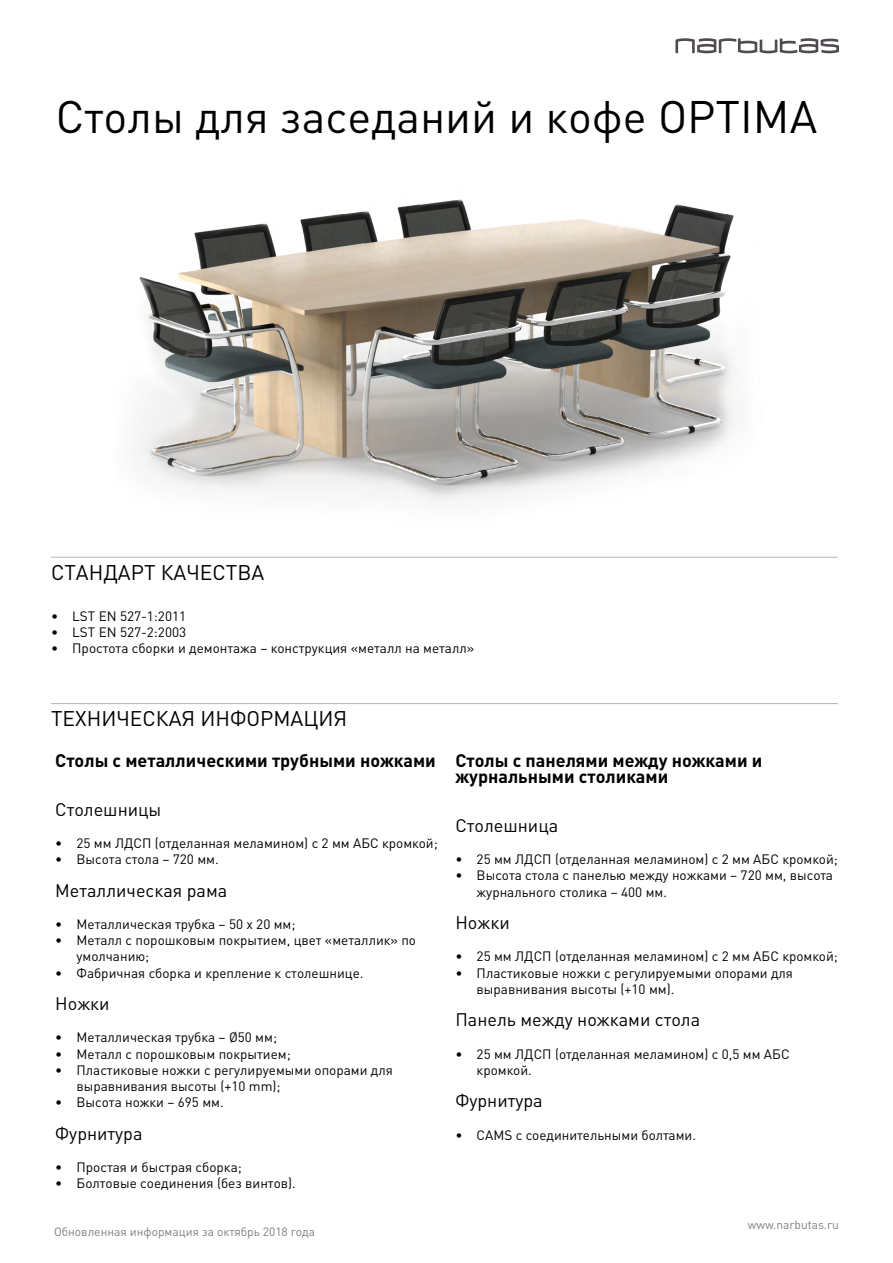
<style>
.page{position:relative;width:893px;height:1263px;background:#fff}
.page>*{position:absolute;margin:0;border:0;box-sizing:border-box;transform-origin:0 0}
.t1{font:45px "DIN Pro";color:#000}
.t2{font:21px "DIN Pro";color:#000}
.t3{font:18px "DIN Pro";color:#000}
.t4{font:700 18px/16.2px "DIN Pro";color:#000}
.t5{font:13.5px/16.2px "DIN Pro";color:#000}
.t6{font:12px "DIN Pro";color:#808080}
</style>
<div class="page">
<svg style="left:675px;top:38px;width:164px;height:15px"></svg>
<img style="left:138px;top:199px;width:596px;height:303px">
<hr style="left:51px;top:557px;width:787px;height:1px;background:#b3b3b3">
<hr style="left:51px;top:703px;width:787px;height:1px;background:#b3b3b3">
<h1 class="t1" style="left:56px;top:86px;width:763px">Столы для заседаний и кофе OPTIMA</h1>
<h2 class="t2" style="left:51px;top:558px;width:215px">СТАНДАРТ КАЧЕСТВА</h2>
<p class="t5" style="left:51px;top:607px;width:137px">• LST EN 527-1:2011</p>
<p class="t5" style="left:51px;top:624px;width:137px">• LST EN 527-2:2003</p>
<p class="t5" style="left:51px;top:640px;width:425px">• Простота сборки и демонтажа – конструкция «металл на металл»</p>
<h2 class="t2" style="left:51px;top:704px;width:298px">ТЕХНИЧЕСКАЯ ИНФОРМАЦИЯ</h2>
<h3 class="t4" style="left:55px;top:751px;width:382px">Столы с металлическими трубными ножками</h3>
<h3 class="t3" style="left:55px;top:797px;width:108px">Столешницы</h3>
<p class="t5" style="left:55px;top:834px;width:384px">• 25 мм ЛДСП (отделанная меламином) с 2 мм АБС кромкой;</p>
<p class="t5" style="left:55px;top:850px;width:165px">• Высота стола – 720 мм.</p>
<h3 class="t3" style="left:55px;top:878px;width:174px">Металлическая рама</h3>
<p class="t5" style="left:55px;top:915px;width:242px">• Металлическая трубка – 50 x 20 мм;</p>
<p class="t5" style="left:76px;top:931px;width:341px;text-indent:-21px">• Металл с порошковым покрытием, цвет «металлик» по умолчанию;</p>
<p class="t5" style="left:55px;top:964px;width:310px">• Фабричная сборка и крепление к столешнице.</p>
<h3 class="t3" style="left:55px;top:991px;width:56px">Ножки</h3>
<p class="t5" style="left:55px;top:1029px;width:223px">• Металлическая трубка – Ø50 мм;</p>
<p class="t5" style="left:55px;top:1045px;width:237px">• Металл с порошковым покрытием;</p>
<p class="t5" style="left:76px;top:1061px;width:318px;text-indent:-21px">• Пластиковые ножки с регулируемыми опорами для выравнивания высоты (+10 mm);</p>
<p class="t5" style="left:55px;top:1093px;width:170px">• Высота ножки – 695 мм.</p>
<h3 class="t3" style="left:55px;top:1121px;width:89px">Фурнитура</h3>
<p class="t5" style="left:55px;top:1158px;width:188px">• Простая и быстрая сборка;</p>
<p class="t5" style="left:55px;top:1174px;width:242px">• Болтовые соединения (без винтов).</p>
<p class="t6" style="left:54px;top:1223px;width:262px">Обновленная информация за октябрь 2018 года</p>
<h3 class="t4" style="left:455px;top:751px;width:308px">Столы с панелями между ножками и журнальными столиками</h3>
<h3 class="t3" style="left:455px;top:813px;width:104px">Столешница</h3>
<p class="t5" style="left:455px;top:850px;width:384px">• 25 мм ЛДСП (отделанная меламином) с 2 мм АБС кромкой;</p>
<p class="t5" style="left:477px;top:867px;width:358px;text-indent:-21px">• Высота стола с панелью между ножками – 720 мм, высота журнального столика – 400 мм.</p>
<h3 class="t3" style="left:455px;top:910px;width:56px">Ножки</h3>
<p class="t5" style="left:455px;top:948px;width:384px">• 25 мм ЛДСП (отделанная меламином) с 2 мм АБС кромкой;</p>
<p class="t5" style="left:477px;top:964px;width:318px;text-indent:-21px">• Пластиковые ножки с регулируемыми опорами для выравнивания высоты (+10 мм).</p>
<h3 class="t3" style="left:455px;top:1007px;width:246px">Панель между ножками стола</h3>
<p class="t5" style="left:477px;top:1045px;width:314px;text-indent:-21px">• 25 мм ЛДСП (отделанная меламином) с 0,5 мм АБС кромкой.</p>
<h3 class="t3" style="left:455px;top:1088px;width:89px">Фурнитура</h3>
<p class="t5" style="left:455px;top:1126px;width:242px">• CAMS с соединительными болтами.</p>
<p class="t6" style="left:748px;top:1216px;width:93px">www.narbutas.ru</p>
</div>
